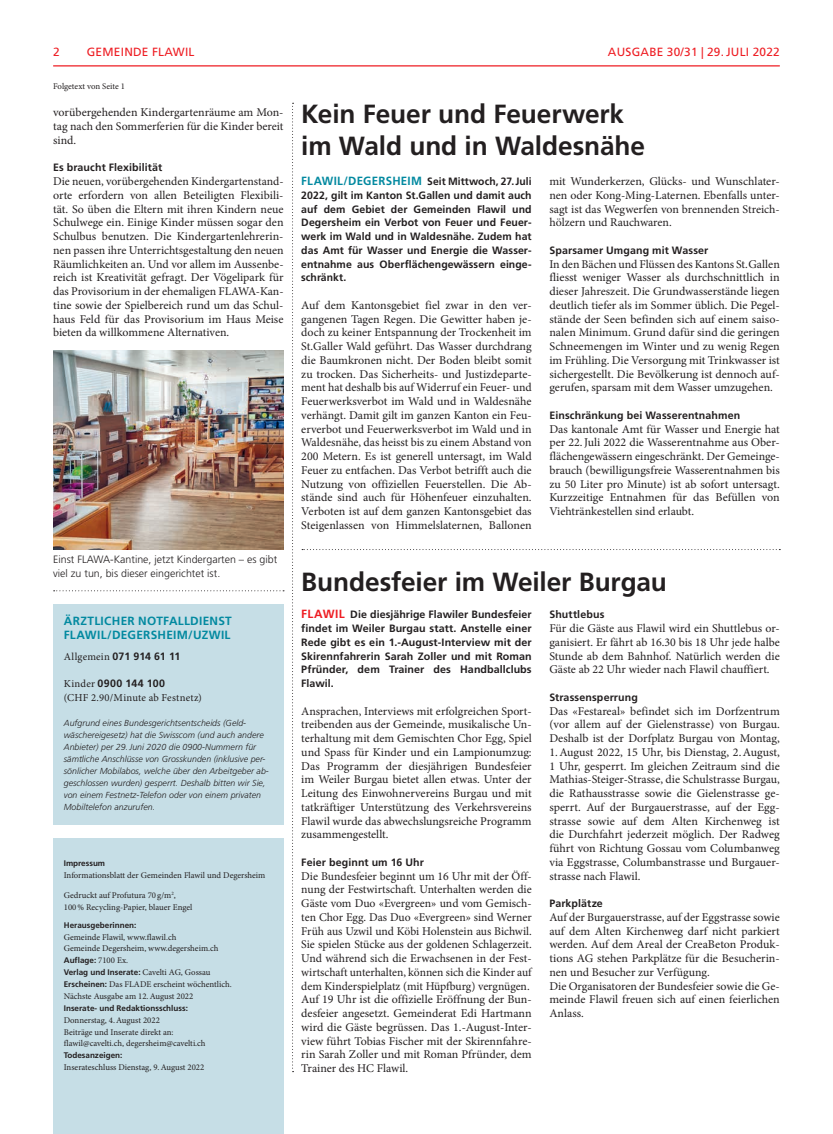
<style>
.page{position:relative;width:833px;height:1134px;background:#fff}
.page>*{position:absolute;margin:0;border:0;box-sizing:border-box;transform-origin:0 0}
.t1{font:700 26.25px/31.2px "Frutiger LT Std";letter-spacing:-.005em;color:#231f20}
.t2{font:11.88px/13.8px "Minion Pro";color:#231f20;text-align:justify}
.t3{font:700 11.88px/13.8px "Frutiger LT Std";letter-spacing:.025em;color:#0289a0}
.t4{font:11.88px "Frutiger LT Std";letter-spacing:.02em;color:#ee1d23}
.t5{font:700 10.62px/13.8px "Frutiger LT Std";letter-spacing:.01em;color:#231f20;text-align:justify}
.t6{font:300 10.62px/13.8px "Frutiger LT Std";color:#231f20}
.t7{font:10.62px "Minion Pro";letter-spacing:.02em;color:#231f20}
.t8{font:700 10.62px "Frutiger LT Std";letter-spacing:.04em;color:#231f20}
.t9{font:8.75px/11.9px "Minion Pro";color:#231f20}
.t10{font:italic 300 8.75px/11.9px "Frutiger LT Std";letter-spacing:.005em;color:#231f20}
.t11{font:700 8.12px/11.9px "Frutiger LT Std";color:#231f20}
.s1{font-family:"Minion Pro";font-weight:400}
.s2{font-family:"Minion Pro";font-weight:400;font-size:8.75px}
.s3{font-family:"Frutiger LT Std";font-weight:700;font-size:8.12px}
.s4{font-size:11.88px;color:#0289a0}
.s5{font-size:11.88px;color:#ee1d23}
</style>
<div class="page">
<hr style="left:53px;top:65px;width:727px;height:1px;background:#ee1d23">
<svg style="left:302px;top:549px;width:478px;height:1px"></svg>
<svg style="left:292px;top:103px;width:1px;height:969px"></svg>
<div style="left:53px;top:838px;width:230px;height:296px;background:#c6dee6"></div>
<div style="left:53px;top:604px;width:230px;height:220px;background:#c6dee6"></div>
<svg style="left:54px;top:590px;width:230px;height:1px"></svg>
<img style="left:53px;top:350px;width:230px;height:199px">
<p class="t4" style="left:53px;top:45px;width:8px">2</p>
<p class="t4" style="left:87px;top:45px;width:109px">GEMEINDE FLAWIL</p>
<p class="t4" style="left:608px;top:45px;width:18px">AUSGABE</p>
<p class="t4" style="left:667px;top:45px;width:71px">30/31 | 29.JULI</p>
<p class="t4" style="left:752px;top:45px;width:29px">2022</p>
<p class="t9" style="left:53px;top:80px;width:73px">Folgetext von Seite 1</p>
<p class="t2" style="left:53px;top:106px;width:232px">vorübergehenden Kindergartenräume am Mon&shy;tag nach den Sommerferien für die Kinder bereit sind.</p>
<p class="t5" style="left:53px;top:161px;width:111px">Es braucht Flexibilität</p>
<p class="t2" style="left:53px;top:175px;width:232px">Die neuen, vorübergehenden Kindergartenstand&shy;orte erfordern von allen Beteiligten Flexibili&shy;tät. So üben die Eltern mit ihren Kindern neue Schulwege ein. Einige Kinder müssen sogar den Schulbus benutzen. Die Kindergartenlehrerin&shy;nen passen ihre Unterrichtsgestaltung den neuen Räumlichkeiten an. Und vor allem im Aussenbe&shy;reich ist Kreativität gefragt. Der Vögelipark für das Provisorium in der ehemaligen FLAWA-Kan&shy;tine sowie der Spielbereich rund um das Schul&shy;haus Feld für das Provisorium im Haus Meise bieten da willkommene Alternativen.</p>
<p class="t6" style="left:53px;top:553px;width:226px">Einst FLAWA-Kantine, jetzt Kindergarten – es gibt viel zu tun, bis dieser eingerichtet ist.</p>
<p class="t3" style="left:64px;top:614px;width:170px">ÄRZTLICHER NOTFALLDIENST<br>FLAWIL/DEGERSHEIM/UZWIL</p>
<p class="t5" style="left:64px;top:649px;width:118px"><span class="s1">Allgemein</span> 071 914 61 11</p>
<p class="t8" style="left:64px;top:677px;width:103px"><span class="s1">Kinder</span> 0900 144 100</p>
<p class="t7" style="left:64px;top:690px;width:140px">(CHF 2.90/Minute ab Festnetz)</p>
<p class="t10" style="left:64px;top:718px;width:206px">Aufgrund eines Bundesgerichtsentscheids (Geld&shy;wäschereigesetz) hat die Swisscom (und auch andere Anbieter) per 29.Juni 2020 die 0900-Nummern für sämtliche Anschlüsse von Grosskunden (inklusive per&shy;sönlicher Mobilabos, welche über den Arbeitgeber ab&shy;geschlossen wurden) gesperrt. Deshalb bitten wir Sie, von einem Festnetz-Telefon oder von einem privaten Mobiltelefon anzurufen.</p>
<p class="t11" style="left:64px;top:857px;width:43px">Impressum</p>
<p class="t9" style="left:64px;top:869px;width:203px">Informationsblatt der Gemeinden Flawil und Degersheim</p>
<p class="t9" style="left:64px;top:890px;width:130px">Gedruckt auf Profutura 70 g/m<sup>2</sup>,<br>100% Recycling-Papier, blauer Engel</p>
<p class="t11" style="left:64px;top:919px;width:74px">Herausgeberinnen:</p>
<p class="t9" style="left:64px;top:931px;width:156px">Gemeinde Flawil, www.flawil.ch<br>Gemeinde Degersheim, www.degersheim.ch</p>
<p class="t11" style="left:64px;top:954px;width:148px">Auflage: <span class="s2">7100 Ex.<br></span>Verlag und Inserate: <span class="s2">Cavelti AG, Gossau</span></p>
<p class="t9" style="left:64px;top:978px;width:170px"><span class="s3">Erscheinen:</span> Das FLADE erscheint wöchentlich.<br>Nächste Ausgabe am 12.August 2022</p>
<p class="t11" style="left:64px;top:1002px;width:126px">Inserate- und Redaktionsschluss:</p>
<p class="t9" style="left:64px;top:1014px;width:143px">Donnerstag, 4.August 2022<br>Beiträge und Inserate direkt an: flawil@cavelti.ch, degersheim@cavelti.ch</p>
<p class="t11" style="left:64px;top:1049px;width:60px">Todesanzeigen:</p>
<p class="t9" style="left:64px;top:1061px;width:142px">Inserateschluss Dienstag, 9.August 2022</p>
<h1 class="t1" style="left:301px;top:99px;width:345px">Kein Feuer und Feuerwerk im Wald und in Waldesnähe</h1>
<p class="t5" style="left:301px;top:175px;width:232px"><span class="s4">FLAWIL/DEGERSHEIM</span> Seit Mittwoch, 27.Juli 2022, gilt im Kanton St.Gallen und damit auch auf dem Gebiet der Gemeinden Flawil und Degersheim ein Verbot von Feuer und Feuer&shy;werk im Wald und in Waldesnähe. Zudem hat das Amt für Wasser und Energie die Wasser&shy;entnahme aus Oberflächengewässern einge&shy;schränkt.</p>
<p class="t2" style="left:301px;top:298px;width:232px">Auf dem Kantonsgebiet fiel zwar in den ver&shy;gangenen Tagen Regen. Die Gewitter haben je&shy;doch zu keiner Entspannung der Trockenheit im St.Galler Wald geführt. Das Wasser durchdrang die Baumkronen nicht. Der Boden bleibt somit zu trocken. Das Sicherheits- und Justizdeparte&shy;ment hat deshalb bis auf Widerruf ein Feuer- und Feuerwerksverbot im Wald und in Waldesnähe verhängt. Damit gilt im ganzen Kanton ein Feu&shy;erverbot und Feuerwerksverbot im Wald und in Waldesnähe, das heisst bis zu einem Abstand von 200 Metern. Es ist generell untersagt, im Wald Feuer zu entfachen. Das Verbot betrifft auch die Nutzung von offiziellen Feuerstellen. Die Ab&shy;stände sind auch für Höhenfeuer einzuhalten.<br>Verboten ist auf dem ganzen Kantonsgebiet das Steigenlassen von Himmelslaternen, Ballonen</p>
<p class="t2" style="left:549px;top:175px;width:232px">mit Wunderkerzen, Glücks- und Wunschlater&shy;nen oder Kong-Ming-Laternen. Ebenfalls unter&shy;sagt ist das Wegwerfen von brennenden Streich&shy;hölzern und Rauchwaren.</p>
<p class="t5" style="left:549px;top:243px;width:160px">Sparsamer Umgang mit Wasser</p>
<p class="t2" style="left:549px;top:257px;width:232px">In den Bächen und Flüssen des Kantons St. -Gallen fliesst weniger Wasser als durchschnittlich in dieser Jahreszeit. Die Grundwasserstände liegen deutlich tiefer als im Sommer üblich. Die Pegel&shy;stände der Seen befinden sich auf einem saiso&shy;nalen Minimum. Grund dafür sind die geringen Schneemengen im Winter und zu wenig Regen im Frühling. Die Versorgung mit Trinkwasser ist sichergestellt. Die Bevölkerung ist dennoch auf&shy;gerufen, sparsam mit dem Wasser umzugehen.</p>
<p class="t5" style="left:549px;top:408px;width:192px">Einschränkung bei Wasserentnahmen</p>
<p class="t2" style="left:549px;top:422px;width:232px">Das kantonale Amt für Wasser und Energie hat per 22.Juli 2022 die Wasserentnahme aus Ober&shy;flächengewässern eingeschränkt. Der Gemeinge&shy;brauch (bewilligungsfreie Wasserentnahmen bis zu 50 Liter pro Minute) ist ab sofort untersagt.<br>Kurzzeitige Entnahmen für das Befüllen von Viehtränkestellen sind erlaubt.</p>
<h1 class="t1" style="left:301px;top:566px;width:367px">Bundesfeier im Weiler Burgau</h1>
<p class="t5" style="left:301px;top:608px;width:232px"><span class="s5">FLAWIL</span> Die diesjährige Flawiler Bundesfeier findet im Weiler Burgau statt. Anstelle einer Rede gibt es ein 1.-August-Interview mit der Skirennfahrerin Sarah Zoller und mit Roman Pfründer, dem Trainer des Handballclubs Flawil.</p>
<p class="t2" style="left:301px;top:704px;width:232px">Ansprachen, Interviews mit erfolgreichen Sport&shy;treibenden aus der Gemeinde, musikalische Un&shy;terhaltung mit dem Gemischten Chor Egg, Spiel und Spass für Kinder und ein Lampionumzug:<br>Das Programm der diesjährigen Bundesfeier im Weiler Burgau bietet allen etwas. Unter der Leitung des Einwohnervereins Burgau und mit tatkräftiger Unterstützung des Verkehrsvereins Flawil wurde das abwechslungsreiche Programm zusammengestellt.</p>
<p class="t5" style="left:301px;top:855px;width:124px">Feier beginnt um 16 Uhr</p>
<p class="t2" style="left:301px;top:869px;width:232px;text-align:left">Die Bundesfeier beginnt um 16 Uhr mit der Öff&shy;nung der Festwirtschaft. Unterhalten werden die Gäste vom Duo «Evergreen» und vom Gemisch&shy;ten Chor Egg. Das Duo «Evergreen» sind Werner Früh aus Uzwil und Köbi Holenstein aus Bichwil.<br>Sie spielen Stücke aus der goldenen Schlagerzeit.<br>Und während sich die Erwachsenen in der Fest&shy;wirtschaft unterhalten, können sich die Kinder auf dem Kinderspielplatz (mit Hüpfburg) vergnügen.<br>Auf 19 Uhr ist die offizielle Eröffnung der Bun&shy;desfeier angesetzt. Gemeinderat Edi Hartmann wird die Gäste begrüssen. Das 1.-August-Inter&shy;view führt Tobias Fischer mit der Skirennfahre&shy;rin Sarah Zoller und mit Roman Pfründer, dem Trainer des HC Flawil.</p>
<p class="t5" style="left:549px;top:608px;width:57px">Shuttlebus</p>
<p class="t2" style="left:549px;top:621px;width:232px">Für die Gäste aus Flawil wird ein Shuttlebus or&shy;ganisiert. Er fährt ab 16.30 bis 18 Uhr jede halbe Stunde ab dem Bahnhof. Natürlich werden die Gäste ab 22 Uhr wieder nach Flawil chauffiert.</p>
<p class="t5" style="left:549px;top:690px;width:90px">Strassensperrung</p>
<p class="t2" style="left:549px;top:704px;width:232px">Das «Festareal» befindet sich im Dorfzentrum (vor allem auf der Gielenstrasse) von Burgau.<br>Deshalb ist der Dorfplatz Burgau von Montag, 1.August 2022, 15 Uhr, bis Dienstag, 2.August, 1 Uhr, gesperrt. Im gleichen Zeitraum sind die Mathias-Steiger-Strasse, die Schulstrasse Burgau, die Rathausstrasse sowie die Gielenstrasse ge&shy;sperrt. Auf der Burgauerstrasse, auf der Egg&shy;strasse sowie auf dem Alten Kirchenweg ist die Durchfahrt jederzeit möglich. Der Radweg führt von Richtung Gossau vom Columbanweg via Eggstrasse, Columbanstrasse und Burgauer&shy;strasse nach Flawil.</p>
<p class="t5" style="left:549px;top:896px;width:55px">Parkplätze</p>
<p class="t2" style="left:549px;top:910px;width:232px;text-align:left">Auf der Burgauerstrasse, auf der Eggstrasse sowie auf dem Alten Kirchenweg darf nicht parkiert werden. Auf dem Areal der CreaBeton Produk&shy;tions AG stehen Parkplätze für die Besucherin&shy;nen und Besucher zur Verfügung.<br>Die Organisatoren der Bundesfeier sowie die Ge&shy;meinde Flawil freuen sich auf einen feierlichen Anlass.</p>
</div>
